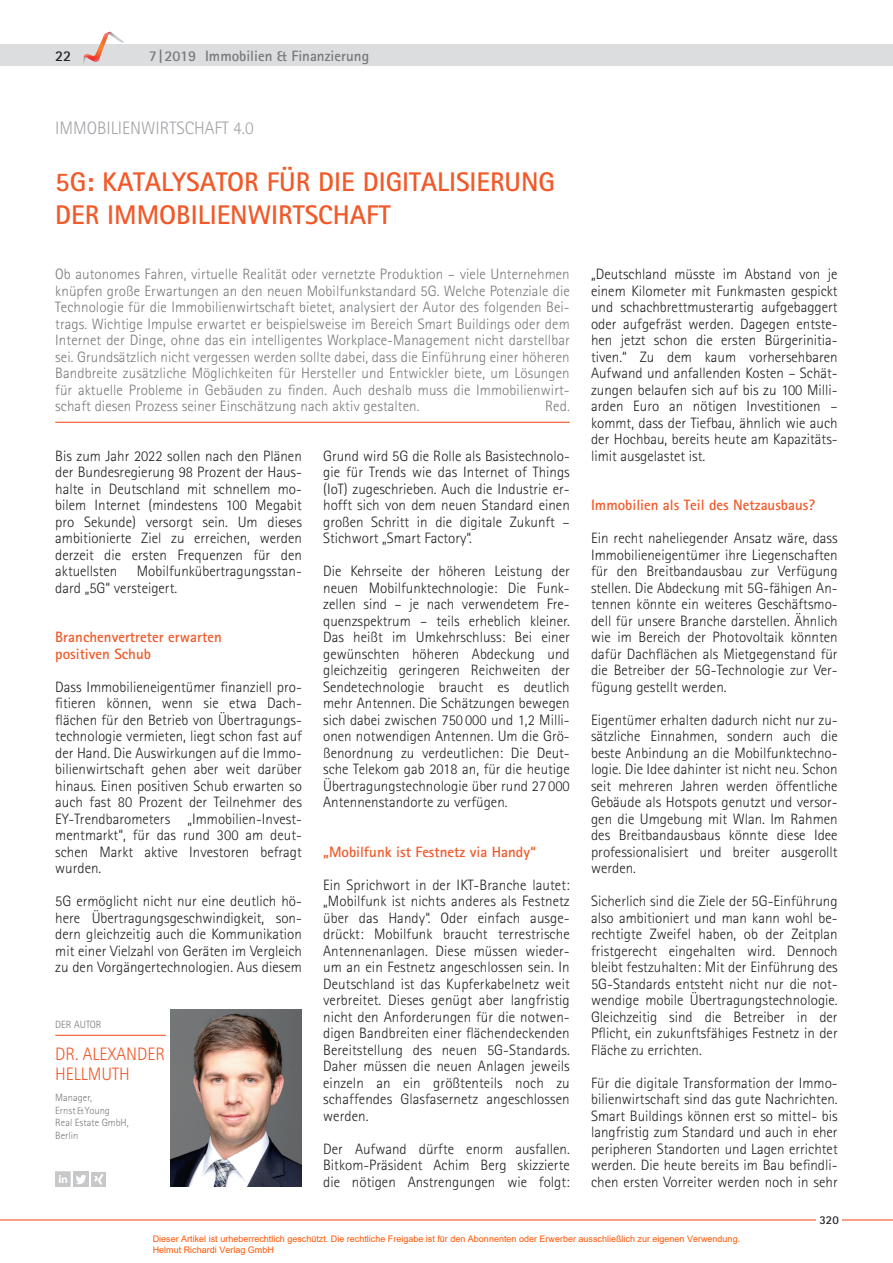
<style>
.page{position:relative;width:893px;height:1263px;background:#fff}
.page>*{position:absolute;margin:0;border:0;box-sizing:border-box;transform-origin:0 0}
.t1{font:700 27px/33px "Rotis Sans Serif";color:#f15929}
.t2{font:300 18px "Rotis Sans Serif";color:#a3a4a8}
.t3{font:300 18px/20.2px "Rotis Sans Serif";color:#f15929}
.t4{font:300 15px/16.5px "Rotis Sans Serif";color:#231f20;text-align:justify}
.t5{font:300 15px/16.5px "Rotis Sans Serif";letter-spacing:.005em;color:#76787b;text-align:justify}
.t6{font:700 15px/16.5px "Rotis Sans Serif";color:#f15929}
.t7{font:700 15px "Rotis Sans Serif";color:#76787b}
.t8{font:700 15px "Rotis Sans Serif";color:#231f20}
.t9{font:700 12px "Rotis Sans Serif";color:#231f20}
.t10{font:300 10.5px/12.6px "Rotis Sans Serif";color:#76787b}
.t11{font:9px/10.8px "Arial";color:#ff5400}
</style>
<div class="page">
<hr style="left:0;top:1219px;width:893px;height:1px;background:#f15929">
<div style="left:0;top:45px;width:893px;height:21px;background:#dcdddf"></div>
<svg style="left:83px;top:31px;width:41px;height:33px"></svg>
<div style="left:816px;top:1214px;width:26px;height:13px;background:#fff"></div>
<img style="left:170px;top:1010px;width:132px;height:176px">
<hr style="left:55px;top:1035px;width:111px;height:1px;background:#f15929">
<hr style="left:55px;top:422px;width:515px;height:1px;background:#f15929">
<div style="left:73px;top:1172px;width:15px;height:15px;background:#c7c8ca"></div>
<svg style="left:76px;top:1175px;width:10px;height:9px"></svg>
<div style="left:91px;top:1172px;width:15px;height:15px;background:#c7c8ca"></div>
<svg style="left:94px;top:1174px;width:10px;height:10px"></svg>
<svg style="left:55px;top:1172px;width:15px;height:15px"></svg>
<p class="t8" style="left:55px;top:46px;width:18px">22</p>
<p class="t7" style="left:149px;top:46px;width:222px">7|2019 Immobilien &amp; Finanzierung</p>
<p class="t2" style="left:55px;top:117px;width:200px">IMMOBILIENWIRTSCHAFT 4.0</p>
<h1 class="t1" style="left:55px;top:165px;width:501px">5G: KATALYSATOR FÜR DIE DIGITALISIERUNG<br>DER IMMOBILIENWIRTSCHAFT</h1>
<p class="t5" style="left:55px;top:266px;width:516px">Ob autonomes Fahren, virtuelle Realität oder vernetzte Produktion – viele Unternehmen knüpfen große Erwartungen an den neuen Mobilfunkstandard 5G. Welche Potenziale die Technologie für die Immobilienwirtschaft bietet, analysiert der Autor des folgenden Bei&shy;trags. Wichtige Impulse erwartet er beispielsweise im Bereich Smart Buildings oder dem Internet der Dinge, ohne das ein intelligentes Workplace-Management nicht darstellbar sei. Grundsätzlich nicht vergessen werden sollte dabei, dass die Einführung einer höheren Bandbreite zusätzliche Möglichkeiten für Hersteller und Entwickler biete, um Lösungen für aktuelle Probleme in Gebäuden zu finden. Auch deshalb muss die Immobilienwirt&shy;schaft diesen Prozess seiner Einschätzung nach aktiv gestalten.</p>
<p class="t5" style="left:545px;top:398px;width:26px">Red.</p>
<p class="t4" style="left:55px;top:447px;width:248px">Bis zum Jahr 2022 sollen nach den Plänen der Bundesregierung 98 Prozent der Haus&shy;halte in Deutschland mit schnellem mo&shy;bilem Internet (mindestens 100 Megabit pro Sekunde) versorgt sein. Um dieses ambitionierte Ziel zu erreichen, werden derzeit die ersten Frequenzen für den aktuellsten</p>
<p class="t4" style="left:55px;top:563px;width:248px;text-indent:82px">Mobilfunkübertragungsstan&shy;dard „5G“ versteigert.</p>
<p class="t6" style="left:55px;top:628px;width:168px">Branchenvertreter erwarten positiven Schub</p>
<p class="t4" style="left:55px;top:678px;width:248px">Dass Immobilieneigentümer finanziell pro&shy;fitieren können, wenn sie etwa Dach&shy;flächen für den Betrieb von Übertragungs&shy;technologie vermieten, liegt schon fast auf der Hand. Die Auswirkungen auf die Immo&shy;bilienwirtschaft gehen aber weit darüber hinaus. Einen positiven Schub erwarten so auch fast 80 Prozent der Teilnehmer des EY-Trendbarometers „Immobilien-Invest&shy;mentmarkt“, für das rund 300 am deut&shy;schen Markt aktive Investoren befragt wurden.</p>
<p class="t4" style="left:55px;top:893px;width:248px">5G ermöglicht nicht nur eine deutlich hö&shy;here Übertragungsgeschwindigkeit, son&shy;dern gleichzeitig auch die Kommunikation mit einer Vielzahl von Geräten im Vergleich zu den Vorgängertechnologien. Aus diesem</p>
<p class="t10" style="left:55px;top:1018px;width:48px">DER AUTOR</p>
<p class="t3" style="left:55px;top:1044px;width:111px">DR. ALEXANDER<br>HELLMUTH</p>
<p class="t10" style="left:55px;top:1091px;width:75px">Manager,<br>Ernst&amp;Young<br>Real Estate GmbH,<br>Berlin</p>
<p class="t4" style="left:323px;top:447px;width:248px">Grund wird 5G die Rolle als Basistechnolo&shy;gie für Trends wie das Internet of Things (IoT) zugeschrieben. Auch die Industrie er&shy;hofft sich von dem neuen Standard einen großen Schritt in die digitale Zukunft – Stichwort „Smart Factory“.</p>
<p class="t4" style="left:323px;top:563px;width:248px">Die Kehrseite der höheren Leistung der neuen Mobilfunktechnologie: Die Funk&shy;zellen sind – je nach verwendetem Fre&shy;quenzspektrum – teils erheblich kleiner.<br>Das heißt im Umkehrschluss: Bei einer gewünschten höheren Abdeckung und gleichzeitig geringeren Reichweiten der Sendetechnologie braucht es deutlich mehr Antennen. Die Schätzungen bewegen sich dabei zwischen 750 000 und 1,2 Milli&shy;onen notwendigen Antennen. Um die Grö&shy;ßenordnung zu verdeutlichen: Die Deut&shy;sche Telekom gab 2018 an, für die heutige Übertragungstechnologie über rund 27 000<br>Antennenstandorte zu verfügen.</p>
<p class="t6" style="left:323px;top:843px;width:214px">„Mobilfunk ist Festnetz via Handy“</p>
<p class="t4" style="left:323px;top:876px;width:248px">Ein Sprichwort in der IKT-Branche lautet: „Mobilfunk ist nichts anderes als Festnetz über das Handy“. Oder einfach ausge&shy;drückt: Mobilfunk braucht terrestrische Antennenanlagen. Diese müssen wieder&shy;um an ein Festnetz angeschlossen sein. In Deutschland ist das Kupferkabelnetz weit verbreitet. Dieses genügt aber langfristig nicht den Anforderungen für die notwen&shy;digen Bandbreiten einer flächendeckenden Bereitstellung des neuen 5G-Standards.<br>Daher müssen die neuen Anlagen jeweils einzeln an ein größtenteils noch zu schaffendes Glasfasernetz angeschlossen werden.</p>
<p class="t4" style="left:323px;top:1140px;width:248px">Der Aufwand dürfte enorm ausfallen.<br>Bitkom-Präsident Achim Berg skizzierte die nötigen Anstrengungen wie folgt:</p>
<p class="t4" style="left:591px;top:266px;width:248px">„Deutschland müsste im Abstand von je einem Kilometer mit Funkmasten gespickt und schachbrettmusterartig aufgebaggert oder aufgefräst werden. Dagegen entste&shy;hen jetzt schon die ersten Bürgerinitia&shy;tiven.“ Zu dem kaum vorhersehbaren Aufwand und anfallenden Kosten – Schät&shy;zungen belaufen sich auf bis zu 100 Milli&shy;arden Euro an nötigen Investitionen – kommt, dass der Tiefbau, ähnlich wie auch der Hochbau, bereits heute am Kapazitäts&shy;limit ausgelastet ist.</p>
<p class="t6" style="left:591px;top:496px;width:226px">Immobilien als Teil des Netzausbaus?</p>
<p class="t4" style="left:591px;top:530px;width:248px">Ein recht naheliegender Ansatz wäre, dass Immobilieneigentümer ihre Liegenschaften für den Breitbandausbau zur Verfügung stellen. Die Abdeckung mit 5G-fähigen An&shy;tennen könnte ein weiteres Geschäftsmo&shy;dell für unsere Branche darstellen. Ähnlich wie im Bereich der Photovoltaik könnten dafür Dachflächen als Mietgegenstand für die Betreiber der 5G-Technologie zur Ver&shy;fügung gestellt werden.</p>
<p class="t4" style="left:591px;top:711px;width:248px">Eigentümer erhalten dadurch nicht nur zu&shy;sätzliche Einnahmen, sondern auch die beste Anbindung an die Mobilfunktechno&shy;logie. Die Idee dahinter ist nicht neu. Schon seit mehreren Jahren werden öffentliche Gebäude als Hotspots genutzt und versor&shy;gen die Umgebung mit Wlan. Im Rahmen des Breitbandausbaus könnte diese Idee professionalisiert und breiter ausgerollt werden.</p>
<p class="t4" style="left:591px;top:893px;width:248px">Sicherlich sind die Ziele der 5G-Einführung also ambitioniert und man kann wohl be&shy;rechtigte Zweifel haben, ob der Zeitplan fristgerecht eingehalten wird. Dennoch bleibt festzuhalten: Mit der Einführung des 5G-Standards entsteht nicht nur die not&shy;wendige mobile Übertragungstechnologie.<br>Gleichzeitig sind die Betreiber in der Pflicht, ein zukunftsfähiges Festnetz in der Fläche zu errichten.</p>
<p class="t4" style="left:591px;top:1074px;width:248px">Für die digitale Transformation der Immo&shy;bilienwirtschaft sind das gute Nachrichten.<br>Smart Buildings können erst so mittel- bis langfristig zum Standard und auch in eher peripheren Standorten und Lagen errichtet werden. Die heute bereits im Bau befindli&shy;chen ersten Vorreiter werden noch in sehr</p>
<p class="t9" style="left:819px;top:1212px;width:21px">320</p>
<p class="t11" style="left:153px;top:1233px;width:589px">Dieser Artikel ist urheberrechtlich geschützt. Die rechtliche Freigabe ist für den Abonnenten oder Erwerber ausschließlich zur eigenen Verwendung.<br>Helmut Richardi Verlag GmbH</p>
</div>
